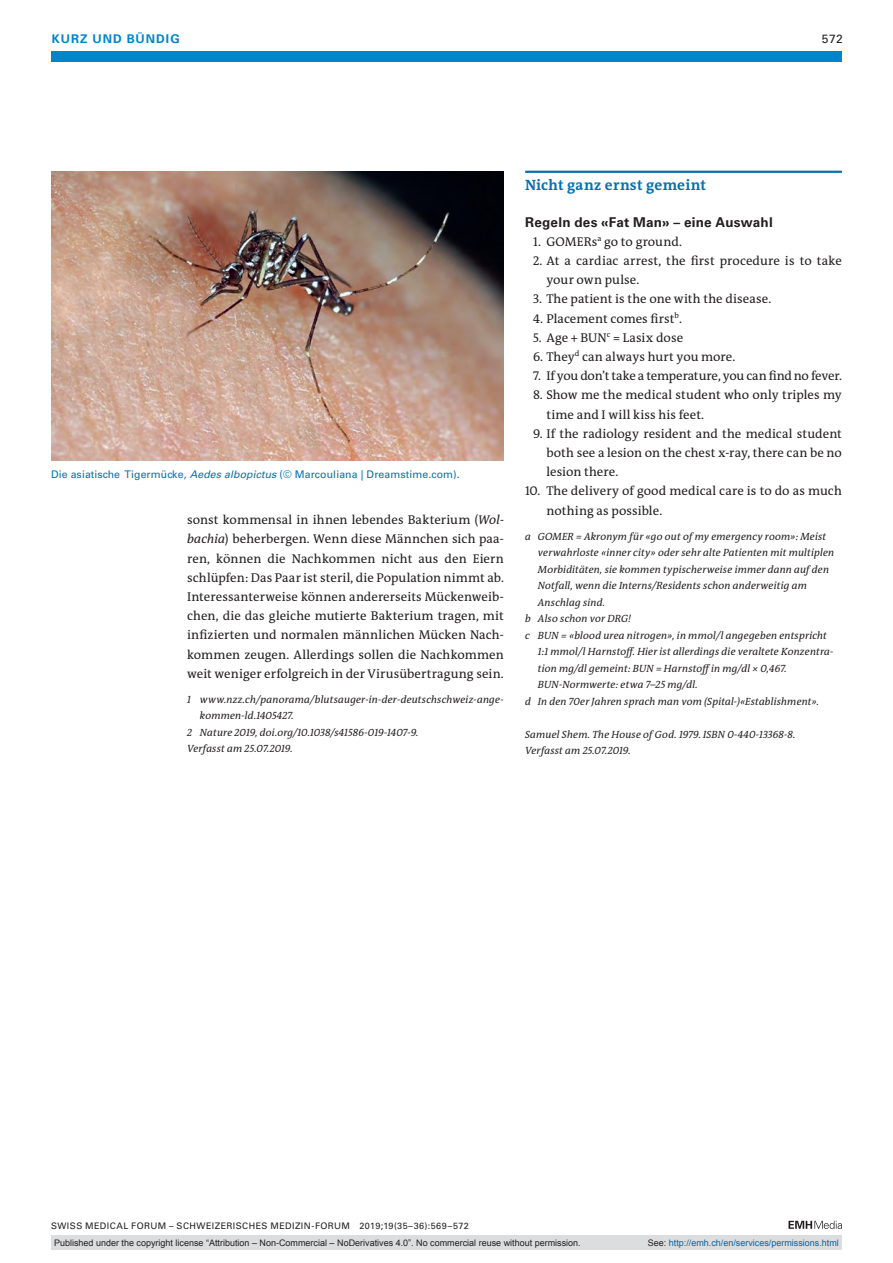
<style>
.page{position:relative;width:893px;height:1263px;background:#fff}
.page>*{position:absolute;margin:0;border:0;box-sizing:border-box;transform-origin:0 0}
.t1{font:700 15px "The Antiqua B W7";letter-spacing:.015em;color:#0072b2}
.t2{font:700 13.5px "Univers LT Std";letter-spacing:.015em;color:#231f20}
.t3{font:12.75px/19.2px "The Antiqua B W5 Plain";letter-spacing:.005em;color:#231f20}
.t4{font:12.75px "The Antiqua B W5 Plain";letter-spacing:-.015em;color:#231f20}
.t5{font:700 12px "Univers LT Std";color:#0084ca}
.t6{font:12px "Univers LT Std";color:#231f20}
.t7{font:italic 10.5px/16.5px "The Antiqua B W5 Plain";letter-spacing:.015em;color:#231f20}
.t8{font:10.5px "Univers LT Std";letter-spacing:.01em;color:#0072b2}
.t9{font:9px "Arial";color:#231f20}
.t10{font:9px "Univers LT Std";letter-spacing:.05em;color:#231f20}
.t11{font:9px "Arial";color:#0166b3}
.s1{font-style:italic}
.s2{color:#231f20}
</style>
<div class="page">
<div style="left:51px;top:51px;width:791px;height:11px;background:#0084ca"></div>
<svg style="left:788px;top:1221px;width:54px;height:8px"></svg>
<hr style="left:525px;top:171px;width:317px;height:2px;background:#0072b2">
<img style="left:51px;top:172px;width:453px;height:288px">
<div style="left:51px;top:1235px;width:791px;height:15px;background:#dcdddf"></div>
<p class="t5" style="left:52px;top:31px;width:19px">Kurz</p>
<p class="t5" style="left:93px;top:31px;width:11px">und</p>
<p class="t5" style="left:127px;top:31px;width:19px">Bündig</p>
<p class="t6" style="left:822px;top:31px;width:22px">572</p>
<p class="t8" style="left:51px;top:468px;width:410px">Die asiatische Tigermücke, <span class="s1">Aedes albopictus</span> (© Marcouliana | Dreamstime.com).</p>
<p class="t3" style="left:187px;top:510px;width:318px;text-align:justify">sonst kommensal in ihnen lebendes Bakterium (<span class="s1">Wol&shy;bachia</span>) beherbergen. Wenn diese Männchen sich paa&shy;ren, können die Nachkommen nicht aus den Eiern schlüpfen: Das Paar ist steril, die Population nimmt ab.<br>Interessanterweise können andererseits Mückenweib&shy;chen, die das gleiche mutierte Bakterium tragen, mit infizierten und normalen männlichen Mücken Nach&shy;kommen zeugen. Allerdings sollen die Nachkommen weit weniger erfolgreich in der Virusübertragung sein.</p>
<p class="t7" style="left:187px;top:691px;width:318px">1 www.nzz.ch/panorama/blutsauger-in-der-deutschschweiz-ange-</p>
<p class="t7" style="left:200px;top:708px;width:95px">kommen-ld.1405427.</p>
<p class="t7" style="left:187px;top:724px;width:233px">2 Nature 2019, doi.org/10.1038/s41586-019-1407-9.</p>
<p class="t7" style="left:187px;top:741px;width:107px">Verfasst am 25.07.2019.</p>
<p class="t1" style="left:525px;top:176px;width:182px">Nicht ganz ernst gemeint</p>
<p class="t2" style="left:525px;top:214px;width:249px">Regeln des «Fat Man» – eine Auswahl</p>
<p class="t3" style="left:533px;top:232px;width:150px">1. GOMERs<sup>a</sup> go to ground.</p>
<p class="t3" style="left:546px;top:251px;width:297px;text-indent:-13px">2. At a cardiac arrest, the first procedure is to take your own pulse.</p>
<p class="t3" style="left:533px;top:290px;width:240px">3. The patient is the one with the disease.</p>
<p class="t3" style="left:533px;top:309px;width:150px">4. Placement comes first<sup>b</sup>.</p>
<p class="t3" style="left:533px;top:328px;width:152px">5. Age + BUN<sup>c</sup> = Lasix dose</p>
<p class="t3" style="left:533px;top:347px;width:204px">6. They<sup>d</sup> can always hurt you more.</p>
<p class="t4" style="left:533px;top:368px;width:310px">7. If you don’t take a temperature, you can find no fever.</p>
<p class="t3" style="left:546px;top:386px;width:297px;text-indent:-13px">8. Show me the medical student who only triples my time and I will kiss his feet.</p>
<p class="t3" style="left:546px;top:424px;width:297px;text-align:justify;text-indent:-13px">9. If the radiology resident and the medical student both see a lesion on the chest x-ray, there can be no lesion there.</p>
<p class="t3" style="left:546px;top:482px;width:297px;text-indent:-21px">10. The delivery of good medical care is to do as much nothing as possible.</p>
<p class="t7" style="left:525px;top:528px;width:303px">a GOMER = Akronym für «go out of my emergency room»: Meist</p>
<p class="t7" style="left:538px;top:544px;width:298px">verwahrloste «inner city» oder sehr alte Patienten mit multiplen</p>
<p class="t7" style="left:538px;top:561px;width:293px">Morbiditäten, sie kommen typischerweise immer dann auf den</p>
<p class="t7" style="left:538px;top:577px;width:270px">Notfall, wenn die Interns/Residents schon anderweitig am</p>
<p class="t7" style="left:538px;top:594px;width:69px">Anschlag sind.</p>
<p class="t7" style="left:525px;top:610px;width:108px">b Also schon vor DRG!</p>
<p class="t7" style="left:525px;top:627px;width:303px">c BUN = «blood urea nitrogen», in mmol/l angegeben entspricht</p>
<p class="t7" style="left:538px;top:643px;width:297px">1:1 mmol/l Harnstoff. Hier ist allerdings die veraltete Konzentra-</p>
<p class="t7" style="left:538px;top:660px;width:250px">tion mg/dl gemeint: BUN = Harnstoff in mg/dl × 0,467.</p>
<p class="t7" style="left:538px;top:676px;width:162px">BUN-Normwerte: etwa 7–25 mg/dl.</p>
<p class="t7" style="left:525px;top:693px;width:295px">d In den 70er Jahren sprach man vom (Spital-)«Establishment».</p>
<p class="t7" style="left:525px;top:726px;width:272px">Samuel Shem. The House of God. 1979. ISBN 0-440-13368-8.<br>Verfasst am 25.07.2019.</p>
<p class="t10" style="left:51px;top:1220px;width:419px">SWISS MEDICAL FORUM – SCHWEIZERISCHES MEDIZIN-FORUM 2019;19(35–36):569–572</p>
<p class="t9" style="left:54px;top:1237px;width:528px">Published under the copyright license “Attribution – Non-Commercial – NoDerivatives 4.0”. No commercial reuse without permission.</p>
<p class="t11" style="left:648px;top:1237px;width:193px"><span class="s2">See:</span> http://emh.ch/en/services/permissions.html</p>
</div>
